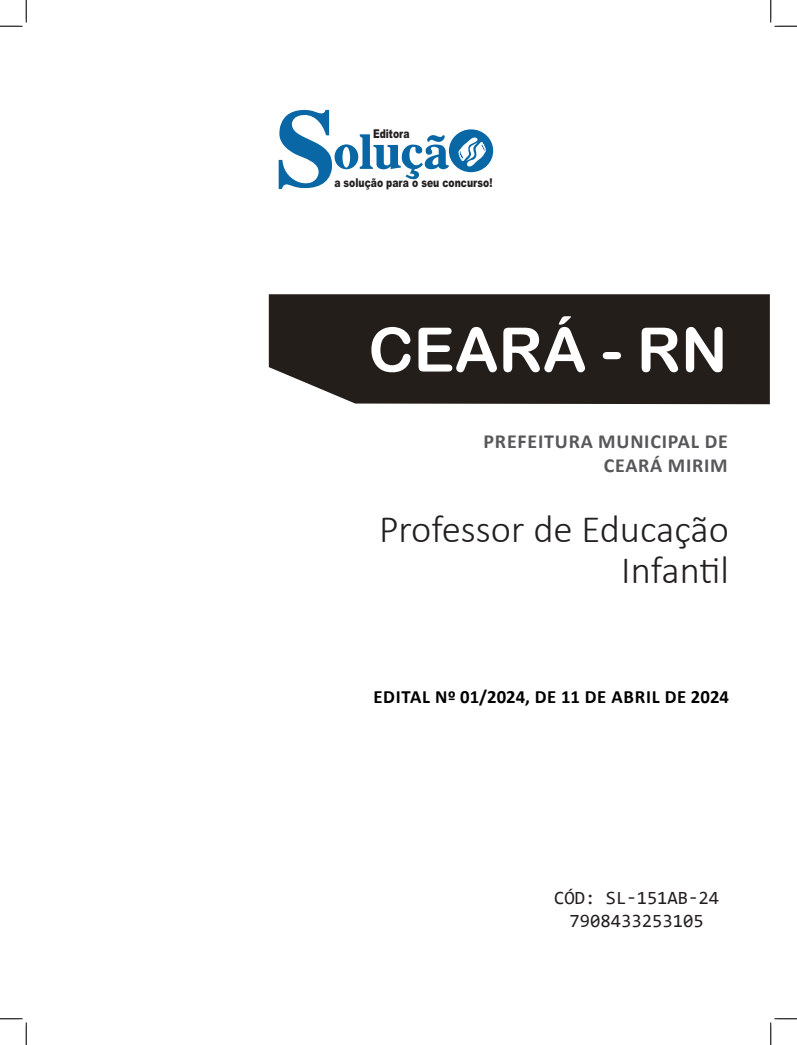
<style>
.page{position:relative;width:797px;height:1045px;background:#fff}
.page>*{position:absolute;margin:0;border:0;box-sizing:border-box;transform-origin:0 0}
.TÍTULO{font:61.25px "Arial Rounded MT Bold";color:#fff}
.CARGO{font:300 38.75px/41.2px "Calibri";color:#231f20;text-align:right}
.SUBTÍTULO{font:700 20px "Calibri";letter-spacing:.04em;color:#57585a}
.EDITAL{font:700 18.75px "Calibri";letter-spacing:.04em;color:#000}
.SKU_CÓD{font:18.75px "Consolas";color:#231f20}
.t1{font:900 12.12px "Arial";color:#231f20;scale:.76 1}
</style>
<div class="page">
<div style="left:269px;top:294px;width:500px;height:110px;background:#241e1b"></div>
<svg style="left:279px;top:110px;width:214px;height:79px"></svg>
<svg style="left:0;top:0;width:27px;height:27px"></svg>
<svg style="left:0;top:1018px;width:27px;height:27px"></svg>
<svg style="left:770px;top:0;width:27px;height:27px"></svg>
<svg style="left:770px;top:1018px;width:27px;height:27px"></svg>
<p class="t1" style="left:373px;top:125px;width:50px">Editora</p>
<p class="t1" style="left:334px;top:174px;width:210px">a solução para o seu concurso!</p>
<p class="TÍTULO" style="left:368px;top:313px;width:361px">CEARÁ - RN</p>
<p class="SUBTÍTULO" style="left:483px;top:427px;width:246px">PREFEITURA MUNICIPAL DE</p>
<p class="SUBTÍTULO" style="left:603px;top:451px;width:126px">CEARÁ MIRIM</p>
<p class="CARGO" style="left:379px;top:508px;width:351px">Professor de Educação<br>Infantil</p>
<p class="EDITAL" style="left:373px;top:683px;width:357px">EDITAL Nº 01/2024, DE 11 DE ABRIL DE 2024</p>
<p class="SKU_CÓD" style="left:554px;top:885px;width:166px">CÓD: SL-151AB-24</p>
<p class="SKU_CÓD" style="left:569px;top:907px;width:136px">7908433253105</p>
</div>
